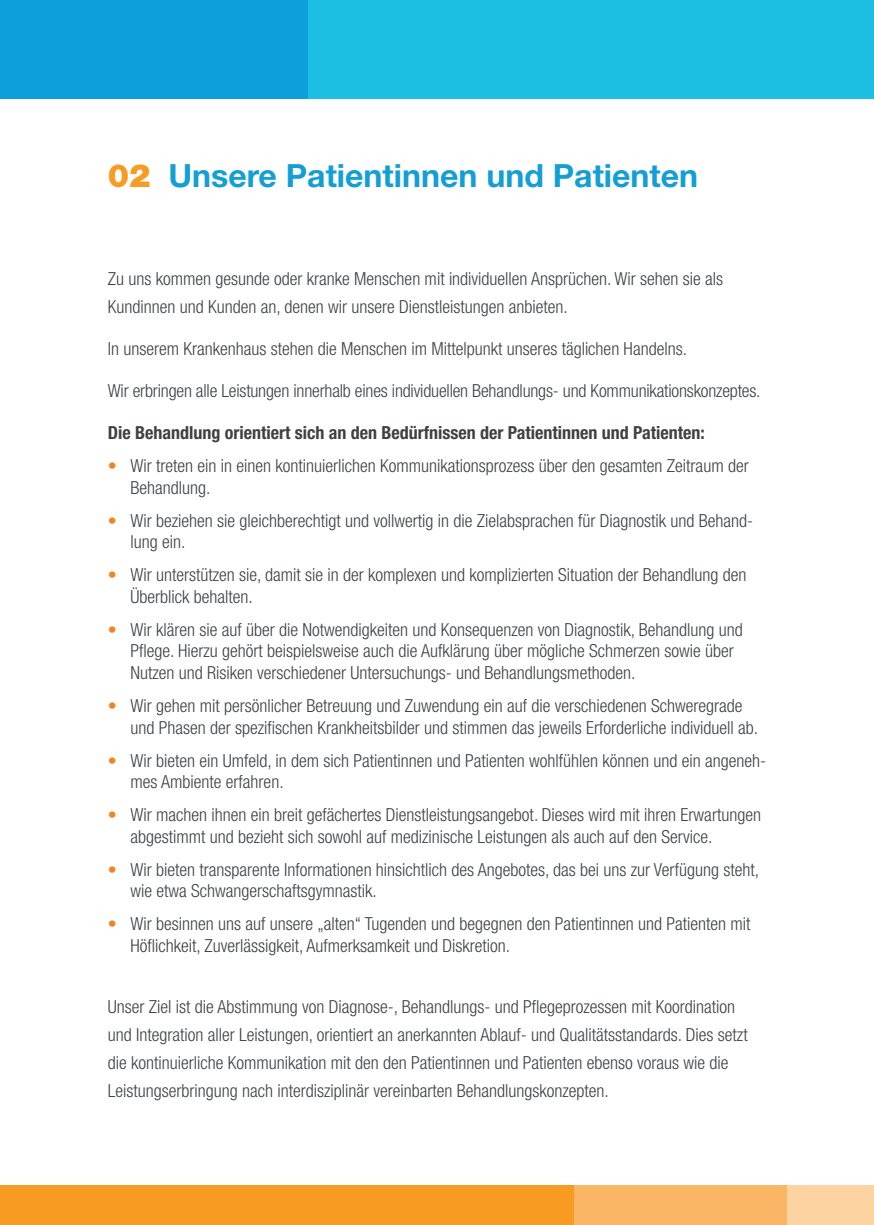
<style>
.page{position:relative;width:874px;height:1225px;background:#fff}
.page>*{position:absolute;margin:0;border:0;box-sizing:border-box;transform-origin:0 0}
.t1{font:700 32px "Helvetica Neue LT Std";color:#139fd5}
.t2{font:300 condensed 18px/21.6px "Helvetica Neue LT Std";color:#3e4144}
.t3{font:700 condensed 18px "Helvetica Neue LT Std";color:#3e4144}
.s1{font-weight:900;color:#f89b23}
.s2{font-weight:700;font-stretch:normal;color:#f58222}
</style>
<div class="page">
<div style="left:0;top:0;width:308px;height:98px;background:#0d9fdb"></div>
<div style="left:308px;top:0;width:565px;height:98px;background:#1cbfe1"></div>
<div style="left:297px;top:1185px;width:277px;height:40px;background:#f89b23"></div>
<div style="left:573px;top:1185px;width:213px;height:40px;background:#fbb665"></div>
<div style="left:786px;top:1185px;width:87px;height:40px;background:#fdd3a1"></div>
<div style="left:0;top:1185px;width:298px;height:40px;background:#f89b23"></div>
<h1 class="t1" style="left:108px;top:156px;width:591px"><span class="s1">02</span> Unsere Patientinnen und Patienten</h1>
<p class="t2" style="left:108px;top:264px;width:616px;line-height:28px">Zu uns kommen gesunde oder kranke Menschen mit individuellen Ansprüchen. Wir sehen sie als<br>Kundinnen und Kunden an, denen wir unsere Dienstleistungen anbieten.</p>
<p class="t2" style="left:108px;top:338px;width:580px">In unserem Krankenhaus stehen die Menschen im Mittelpunkt unseres täglichen Handelns.</p>
<p class="t2" style="left:108px;top:380px;width:653px">Wir erbringen alle Leistungen innerhalb eines individuellen Behandlungs- und Kommunikationskonzeptes.</p>
<p class="t3" style="left:108px;top:422px;width:598px">Die Behandlung orientiert sich an den Bedürfnissen der Patientinnen und Patienten:</p>
<p class="t2" style="left:130px;top:455px;width:619px;text-indent:-23px"><span class="s2">•</span> Wir treten ein in einen kontinuierlichen Kommunikationsprozess über den gesamten Zeitraum der<br>Behandlung.</p>
<p class="t2" style="left:130px;top:509px;width:623px;text-indent:-23px"><span class="s2">•</span> Wir beziehen sie gleichberechtigt und vollwertig in die Zielabsprachen für Diagnostik und Behand&shy;lung ein.</p>
<p class="t2" style="left:130px;top:564px;width:617px;text-indent:-23px"><span class="s2">•</span> Wir unterstützen sie, damit sie in der komplexen und komplizierten Situation der Behandlung den<br>Überblick behalten.</p>
<p class="t2" style="left:130px;top:618px;width:613px;text-indent:-23px"><span class="s2">•</span> Wir klären sie auf über die Notwendigkeiten und Konsequenzen von Diagnostik, Behandlung und<br>Pflege. Hierzu gehört beispielsweise auch die Aufklärung über mögliche Schmerzen sowie über<br>Nutzen und Risiken verschiedener Untersuchungs- und Behandlungsmethoden.</p>
<p class="t2" style="left:130px;top:694px;width:628px;text-indent:-23px"><span class="s2">•</span> Wir gehen mit persönlicher Betreuung und Zuwendung ein auf die verschiedenen Schweregrade und Phasen der spezifischen Krankheitsbilder und stimmen das jeweils Erforderliche individuell ab.</p>
<p class="t2" style="left:130px;top:749px;width:636px;text-indent:-23px"><span class="s2">•</span> Wir bieten ein Umfeld, in dem sich Patientinnen und Patienten wohlfühlen können und ein angeneh&shy;mes Ambiente erfahren.</p>
<p class="t2" style="left:130px;top:803px;width:631px;text-indent:-23px"><span class="s2">•</span> Wir machen ihnen ein breit gefächertes Dienstleistungsangebot. Dieses wird mit ihren Erwartungen abgestimmt und bezieht sich sowohl auf medizinische Leistungen als auch auf den Service.</p>
<p class="t2" style="left:130px;top:858px;width:629px;text-indent:-23px"><span class="s2">•</span> Wir bieten transparente Informationen hinsichtlich des Angebotes, das bei uns zur Verfügung steht, wie etwa Schwangerschaftsgymnastik.</p>
<p class="t2" style="left:130px;top:913px;width:621px;text-indent:-23px"><span class="s2">•</span> Wir besinnen uns auf unsere „alten“ Tugenden und begegnen den Patientinnen und Patienten mit<br>Höflichkeit, Zuverlässigkeit, Aufmerksamkeit und Diskretion.</p>
<p class="t2" style="left:108px;top:993px;width:641px;line-height:28px">Unser Ziel ist die Abstimmung von Diagnose-, Behandlungs- und Pflegeprozessen mit Koordination und Integration aller Leistungen, orientiert an anerkannten Ablauf- und Qualitätsstandards. Dies setzt die kontinuierliche Kommunikation mit den den Patientinnen und Patienten ebenso voraus wie die Leistungserbringung nach interdisziplinär vereinbarten Behandlungskonzepten.</p>
</div>
